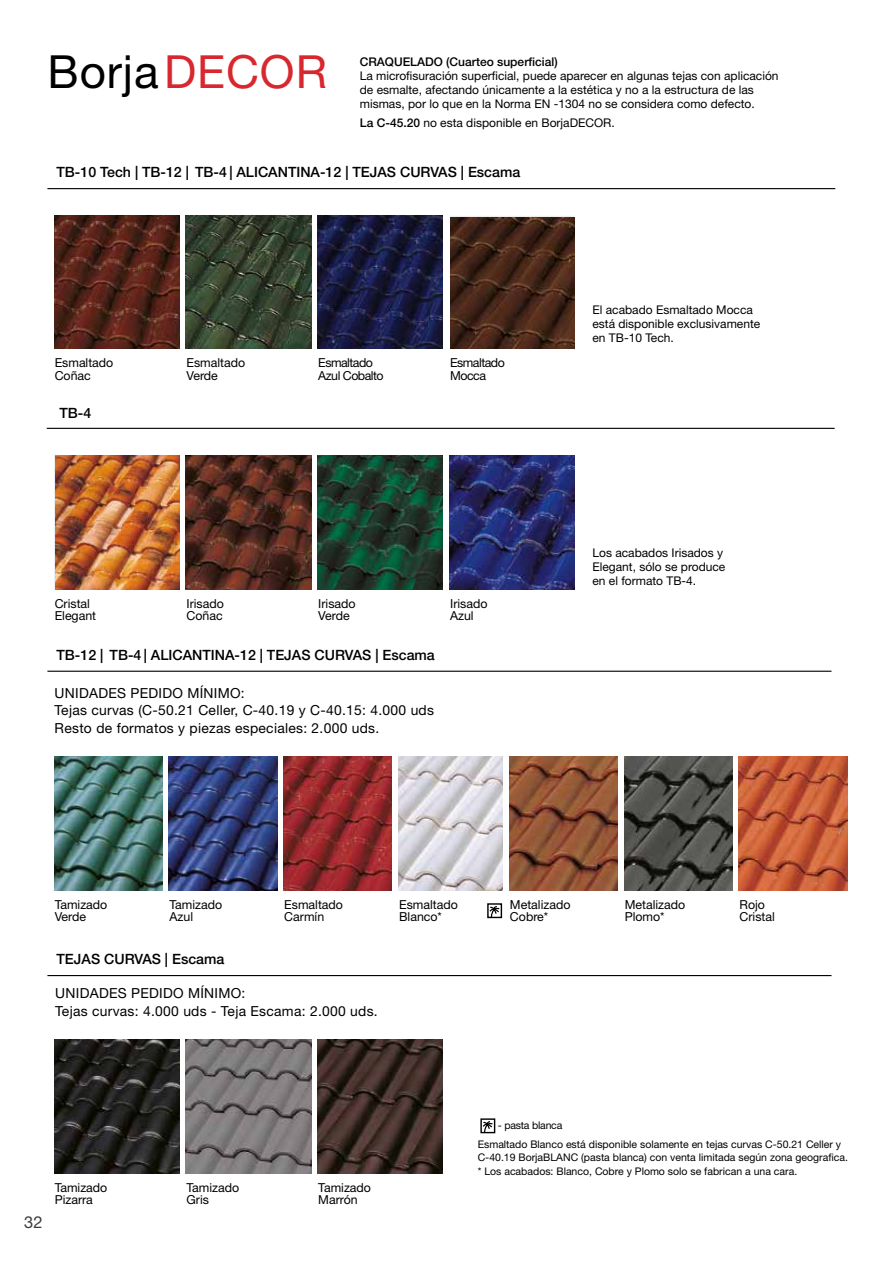
<style>
.page{position:relative;width:893px;height:1263px;background:#fff}
.page>*{position:absolute;margin:0;border:0;box-sizing:border-box;transform-origin:0 0}
.t1{font:45.75px "Helvetica Neue LT Std";letter-spacing:.02em;color:#000}
.t2{font:16.5px "Helvetica Neue LT Std";color:#3c3c3b}
.t3{font:500 14.25px "Helvetica Neue LT Std";color:#000}
.t4{font:13.8px/17.5px "Helvetica Neue LT Std";letter-spacing:.02em;color:#000}
.t5{font:12.45px/12.5px "Helvetica Neue LT Std";color:#000}
.t6{font:12.45px/12.5px "Helvetica Neue LT Std";letter-spacing:-.04em;color:#000}
.t7{font:12px/13.8px "Helvetica Neue LT Std";color:#000}
.t8{font:500 12px "Helvetica Neue LT Std";color:#000}
.t9{font:10.5px/18.3px "Helvetica Neue LT Std";color:#000}
.s1{color:#d8282f}
.s2{font-weight:500}
</style>
<div class="page">
<hr style="left:47px;top:188px;width:788px;height:1px;background:#000">
<img style="left:55px;top:455px;width:124px;height:134px">
<img style="left:186px;top:455px;width:125px;height:134px">
<img style="left:318px;top:455px;width:125px;height:134px">
<img style="left:449px;top:455px;width:126px;height:134px">
<img style="left:54px;top:215px;width:125px;height:134px">
<img style="left:186px;top:215px;width:125px;height:134px">
<img style="left:318px;top:215px;width:124px;height:134px">
<img style="left:450px;top:217px;width:124px;height:131px">
<hr style="left:47px;top:428px;width:788px;height:1px;background:#000">
<hr style="left:47px;top:671px;width:784px;height:1px;background:#000">
<img style="left:54px;top:1040px;width:125px;height:133px">
<img style="left:186px;top:1040px;width:125px;height:133px">
<img style="left:318px;top:1040px;width:125px;height:133px">
<hr style="left:47px;top:975px;width:784px;height:1px;background:#000">
<svg style="left:483px;top:1121px;width:10px;height:10px"></svg>
<div style="left:480px;top:1118px;width:15px;height:15px;border:1px solid #000"></div>
<img style="left:54px;top:757px;width:108px;height:133px">
<img style="left:169px;top:757px;width:108px;height:133px">
<img style="left:284px;top:757px;width:108px;height:133px">
<img style="left:398px;top:757px;width:105px;height:133px">
<img style="left:509px;top:757px;width:108px;height:133px">
<img style="left:624px;top:757px;width:108px;height:133px">
<img style="left:739px;top:756px;width:108px;height:134px">
<svg style="left:489px;top:906px;width:11px;height:10px"></svg>
<div style="left:487px;top:903px;width:15px;height:15px;border:1px solid #000"></div>
<h1 class="t1" style="left:47px;top:45px;width:281px">Borja<span class="s1">DECOR</span></h1>
<p class="t8" style="left:360px;top:55px;width:199px">CRAQUELADO (Cuarteo superficial)</p>
<p class="t7" style="left:360px;top:69px;width:420px">La microfisuración superficial, puede aparecer en algunas tejas con aplicación de esmalte, afectando únicamente a la estética y no a la estructura de las mismas, por lo que en la Norma EN -1304 no se considera como defecto.</p>
<p class="t7" style="left:360px;top:115px;width:256px"><span class="s2">La C-45.20</span> no esta disponible en BorjaDECOR.</p>
<p class="t3" style="left:57px;top:164px;width:465px">TB-10 Tech | TB-12 | TB-4 | ALICANTINA-12 | TEJAS CURVAS | Escama</p>
<p class="t5" style="left:55px;top:357px;width:60px">Esmaltado<br>Coñac</p>
<p class="t5" style="left:186px;top:357px;width:60px">Esmaltado<br>Verde</p>
<p class="t6" style="left:318px;top:357px;width:67px">Esmaltado<br>Azul Cobalto</p>
<p class="t6" style="left:450px;top:357px;width:56px">Esmaltado<br>Mocca</p>
<p class="t3" style="left:60px;top:404px;width:33px">TB-4</p>
<p class="t5" style="left:55px;top:597px;width:43px">Cristal<br>Elegant</p>
<p class="t5" style="left:186px;top:597px;width:39px">Irisado<br>Coñac</p>
<p class="t5" style="left:318px;top:597px;width:39px">Irisado<br>Verde</p>
<p class="t5" style="left:450px;top:597px;width:39px">Irisado<br>Azul</p>
<p class="t3" style="left:57px;top:646px;width:380px">TB-12 | TB-4 | ALICANTINA-12 | TEJAS CURVAS | Escama</p>
<p class="t4" style="left:55px;top:684px;width:381px">UNIDADES PEDIDO MÍNIMO:<br>Tejas curvas (C-50.21 Celler, C-40.19 y C-40.15: 4.000 uds<br>Resto de formatos y piezas especiales: 2.000 uds.</p>
<p class="t7" style="left:592px;top:303px;width:169px">El acabado Esmaltado Mocca está disponible exclusivamente en TB-10 Tech.</p>
<p class="t7" style="left:592px;top:546px;width:134px">Los acabados Irisados y<br>Elegant, sólo se produce en el formato TB-4.</p>
<p class="t5" style="left:55px;top:898px;width:54px">Tamizado<br>Verde</p>
<p class="t5" style="left:169px;top:898px;width:54px">Tamizado<br>Azul</p>
<p class="t5" style="left:284px;top:898px;width:60px">Esmaltado<br>Carmín</p>
<p class="t5" style="left:399px;top:898px;width:60px">Esmaltado<br>Blanco*</p>
<p class="t5" style="left:510px;top:898px;width:62px">Metalizado<br>Cobre*</p>
<p class="t5" style="left:625px;top:898px;width:62px">Metalizado<br>Plomo*</p>
<p class="t5" style="left:740px;top:898px;width:37px">Rojo<br>Cristal</p>
<p class="t3" style="left:57px;top:951px;width:169px">TEJAS CURVAS | Escama</p>
<p class="t4" style="left:55px;top:984px;width:324px">UNIDADES PEDIDO MÍNIMO:<br>Tejas curvas: 4.000 uds - Teja Escama: 2.000 uds.</p>
<h2 class="t2" style="left:24px;top:1212px;width:20px">32</h2>
<p class="t5" style="left:55px;top:1181px;width:54px">Tamizado<br>Pizarra</p>
<p class="t5" style="left:186px;top:1181px;width:54px">Tamizado<br>Gris</p>
<p class="t5" style="left:318px;top:1181px;width:54px">Tamizado<br>Marrón</p>
<p class="t9" style="left:478px;top:1116px;width:365px;text-indent:20px">- pasta blanca<br>Esmaltado Blanco está disponible solamente en tejas curvas C-50.21 Celler y</p>
<p class="t9" style="left:478px;top:1150px;width:372px;line-height:13.8px">C-40.19 BorjaBLANC (pasta blanca) con venta limitada según zona geografica. * Los acabados: Blanco, Cobre y Plomo solo se fabrican a una cara.</p>
</div>
